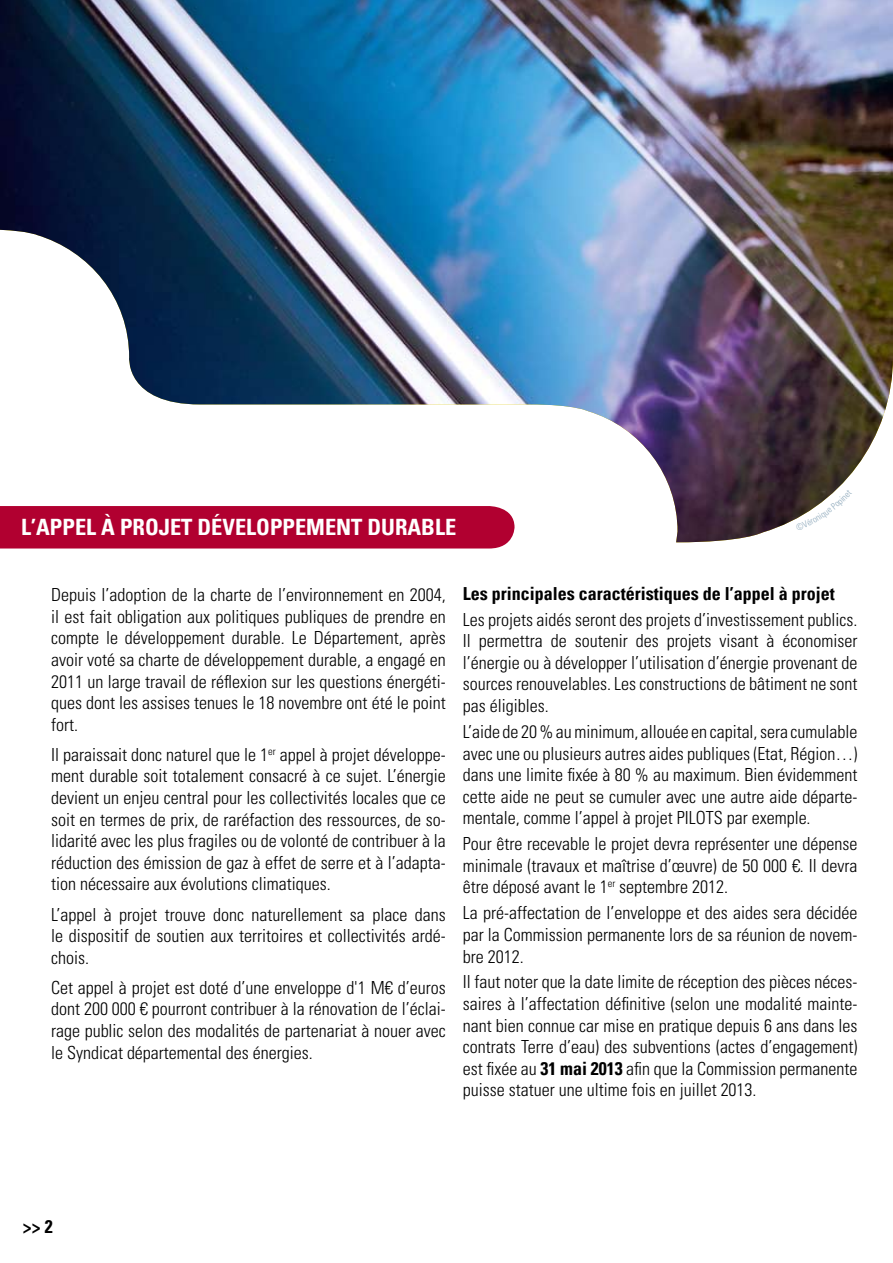
<style>
.page{position:relative;width:893px;height:1263px;background:#fff}
.page>*{position:absolute;margin:0;border:0;box-sizing:border-box;transform-origin:0 0}
.t1{font:700 condensed 22.5px "Univers";color:#fff}
.t2{font:300 condensed 18px/21.6px "Univers";color:#000;text-align:justify}
.t3{font:700 condensed 18px "Univers";color:#000}
.s1{font-weight:700}
</style>
<div class="page">
<img style="left:0;top:0;width:893px;height:542px">
<div style="left:0;top:506px;width:514px;height:42px;background:#b10030"></div>
<svg style="left:796px;top:489px;width:56px;height:42px"></svg>
<p class="t1" style="left:21px;top:513px;width:436px">L’appel à projet développement durable</p>
<p class="t2" style="left:51px;top:584px;width:396px">Depuis l’adoption de la charte de l’environnement en 2004, il est fait obligation aux politiques publiques de prendre en compte le développement durable. Le Département, après avoir voté sa charte de développement durable, a engagé en 2011 un large travail de réflexion sur les questions énergéti&shy;ques dont les assises tenues le 18 novembre ont été le point fort.</p>
<p class="t2" style="left:51px;top:744px;width:396px">Il paraissait donc naturel que le 1<sup>er</sup> appel à projet développe&shy;ment durable soit totalement consacré à ce sujet. L’énergie devient un enjeu central pour les collectivités locales que ce soit en termes de prix, de raréfaction des ressources, de so&shy;lidarité avec les plus fragiles ou de volonté de contribuer à la réduction des émission de gaz à effet de serre et à l’adapta&shy;tion nécessaire aux évolutions climatiques.</p>
<p class="t2" style="left:51px;top:903px;width:396px">L’appel à projet trouve donc naturellement sa place dans le dispositif de soutien aux territoires et collectivités ardé&shy;chois.</p>
<p class="t2" style="left:51px;top:977px;width:396px">Cet appel à projet est doté d’une enveloppe d'1 M€ d’euros dont 200 000 € pourront contribuer à la rénovation de l’éclai&shy;rage public selon des modalités de partenariat à nouer avec le Syndicat départemental des énergies.</p>
<p class="t3" style="left:463px;top:582px;width:373px">Les principales caractéristiques de l’appel à projet</p>
<p class="t2" style="left:463px;top:608px;width:396px">Les projets aidés seront des projets d’investissement publics.<br>Il permettra de soutenir des projets visant à économiser l’énergie ou à développer l’utilisation d’énergie provenant de sources renouvelables. Les constructions de bâtiment ne sont pas éligibles.</p>
<p class="t2" style="left:463px;top:721px;width:396px">L’aide de 20 % au minimum, allouée en capital, sera cumulable avec une ou plusieurs autres aides publiques (Etat, Région…) dans une limite fixée à 80 % au maximum. Bien évidemment cette aide ne peut se cumuler avec une autre aide départe&shy;mentale, comme l’appel à projet PILOTS par exemple.</p>
<p class="t2" style="left:463px;top:833px;width:396px">Pour être recevable le projet devra représenter une dépense minimale (travaux et maîtrise d’œuvre) de 50 000 €. Il devra être déposé avant le 1<sup>er</sup> septembre 2012.</p>
<p class="t2" style="left:463px;top:902px;width:396px">La pré-affectation de l’enveloppe et des aides sera décidée par la Commission permanente lors de sa réunion de novem&shy;bre 2012.</p>
<p class="t2" style="left:463px;top:971px;width:396px">Il faut noter que la date limite de réception des pièces néces&shy;saires à l’affectation définitive (selon une modalité mainte&shy;nant bien connue car mise en pratique depuis 6 ans dans les contrats Terre d’eau) des subventions (actes d’engagement) est fixée au <span class="s1">31 mai 2013</span> afin que la Commission permanente puisse statuer une ultime fois en juillet 2013.</p>
<p class="t3" style="left:23px;top:1216px;width:31px">&gt;&gt; 2</p>
</div>
